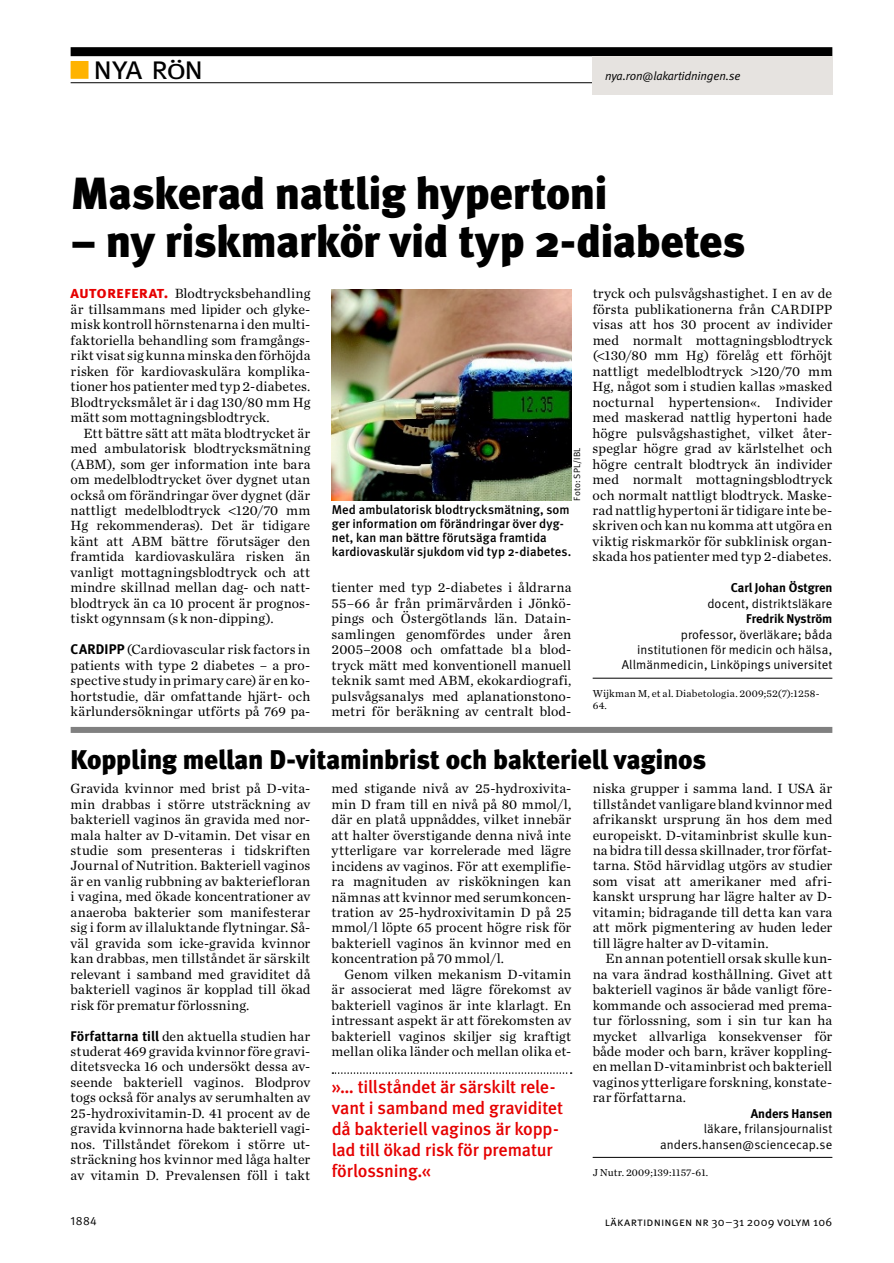
<style>
.page{position:relative;width:894px;height:1263px;background:#fff}
.page>*{position:absolute;margin:0;border:0;box-sizing:border-box;transform-origin:0 0}
.t1{font:45px "Meta LT Black";letter-spacing:-.01em;color:#000}
.t2{font:33px "Meta LT Normal Small Caps";color:#000}
.t3{font:27px "Meta LT Black";letter-spacing:-.01em;color:#000}
.t4{font:18px/21px "Meta LT Medium";letter-spacing:-.01em;color:#e60000}
.t5{font:13.95px/15.5px "Chronicle LT Text";letter-spacing:.01em;color:#000;text-align:justify}
.t6{font:12.75px/15.5px "Meta LT Normal";letter-spacing:.01em;color:#000;text-align:right}
.t7{font:12.75px/14.2px "Meta LT Medium";letter-spacing:.005em;color:#000}
.t8{font:12.75px "Meta LT Bold";color:#000}
.t9{font:12px "Meta LT Normal Small Caps";letter-spacing:.025em;color:#000}
.t10{font:italic 12px "Meta LT Normal";letter-spacing:-.01em;color:#000}
.t11{font:12px "Meta LT Normal Utilities";color:#000}
.t12{font:10.5px/12px "Chronicle LT Text";letter-spacing:.02em;color:#000}
.t13{font:9px "Meta LT Normal";letter-spacing:.025em;color:#000}
.s1{color:#ffb300}
.s2{font-size:28.05px}
.s3{font-family:"Meta LT Bold Small Caps";font-size:16.5px;color:#e60000}
.s4{font-family:"Meta LT Bold"}
</style>
<div class="page">
<div style="left:71px;top:47px;width:761px;height:9px;background:#000"></div>
<hr style="left:71px;top:82px;width:761px;height:1px;background:#000">
<div style="left:71px;top:61px;width:17px;height:18px;border:2px solid #ffb300"></div>
<div style="left:592px;top:56px;width:240px;height:39px;background:#e6e3e0"></div>
<hr style="left:592px;top:678px;width:240px;height:1px;background:#000">
<img style="left:331px;top:290px;width:240px;height:210px">
<div style="left:71px;top:727px;width:761px;height:6px;background:#808080"></div>
<hr style="left:592px;top:1157px;width:240px;height:1px;background:#000">
<svg style="left:332px;top:1072px;width:239px;height:1px"></svg>
<h2 class="t2" style="left:71px;top:48px;width:134px"><span class="s1">■</span> nya r<span class="s2">ö</span>n</h2>
<p class="t10" style="left:605px;top:69px;width:137px">nya.ron@lakartidningen.se</p>
<h1 class="t1" style="left:71px;top:166px;width:538px">Maskerad nattlig hypertoni</h1>
<h1 class="t1" style="left:71px;top:214px;width:676px">– ny riskmarkör vid typ 2-diabetes</h1>
<p class="t5" style="left:71px;top:286px;width:241px"><span class="s3">autoreferat.</span> Blodtrycksbehandling är tillsammans med lipider och glyke&shy;misk kontroll hörnstenarna i den multi&shy;faktoriella behandling som framgångs&shy;rikt visat sig kunna minska den förhöjda risken för kardiovaskulära komplika&shy;tioner hos patienter med typ 2-diabetes.<br>Blodtrycksmålet är i dag 130/80 mm Hg mätt som mottagningsblodtryck.</p>
<p class="t5" style="left:71px;top:425px;width:241px;text-indent:13px">Ett bättre sätt att mäta blodtrycket är med ambulatorisk blodtrycksmätning (ABM), som ger information inte bara om medelblodtrycket över dygnet utan också om förändringar över dygnet (där nattligt medelblodtryck 120/70 mm Hg rekommenderas). Det är tidigare känt att ABM bättre förutsäger den framtida kardiovaskulära risken än vanligt mottagningsblodtryck och att mindre skillnad mellan dag- och natt&shy;blodtryck än ca 10 procent är prognos&shy;tiskt ogynnsam (sk non-dipping).</p>
<p class="t5" style="left:71px;top:641px;width:241px"><span class="s4">CARDIPP</span> (Cardiovascular risk factors in patients with type 2 diabetes – a pro&shy;spective study in primary care) är en ko&shy;hortstudie, där omfattande hjärt- och kärlundersökningar utförts på 769 pa-</p>
<p class="t13" style="left:571px;top:500px;width:54px;rotate:-90deg">Foto: SPL/IBL</p>
<p class="t7" style="left:331px;top:502px;width:241px">Med ambulatorisk blodtrycksmätning, som ger information om förändringar över dyg&shy;net, kan man bättre förutsäga framtida kardiovaskulär sjukdom vid typ 2-diabetes.</p>
<p class="t5" style="left:331px;top:580px;width:241px">tienter med typ 2-diabetes i åldrarna 55–66 år från primärvården i Jönkö&shy;pings och Östergötlands län. Datain&shy;samlingen genomfördes under åren 2005–2008 och omfattade bl a blod&shy;tryck mätt med konventionell manuell teknik samt med ABM, ekokardiografi, pulsvågsanalys med aplanationstono&shy;metri för beräkning av centralt blod-</p>
<p class="t5" style="left:592px;top:286px;width:241px">tryck och pulsvågshastighet. I en av de första publikationerna från CARDIPP visas att hos 30 procent av individer med normalt mottagningsblodtryck ( 130/80 mm Hg) förelåg ett förhöjt nattligt medelblodtryck 120/70 mm Hg, något som i studien kallas »masked nocturnal hypertension«. Individer med maskerad nattlig hypertoni hade högre pulsvågshastighet, vilket åter&shy;speglar högre grad av kärlstelhet och högre centralt blodtryck än individer med normalt mottagningsblodtryck och normalt nattligt blodtryck. Maske&shy;rad nattlig hypertoni är tidigare inte be&shy;skriven och kan nu komma att utgöra en viktig riskmarkör för subklinisk organ&shy;skada hos patienter med typ 2-diabetes.</p>
<p class="t8" style="left:730px;top:580px;width:103px">Carl Johan Östgren</p>
<p class="t6" style="left:707px;top:595px;width:126px">docent, distriktsläkare</p>
<p class="t8" style="left:746px;top:611px;width:88px">Fredrik Nyström</p>
<p class="t6" style="left:621px;top:626px;width:212px">professor, överläkare; båda institutionen för medicin och hälsa,<br>Allmänmedicin, Linköpings universitet</p>
<p class="t12" style="left:592px;top:687px;width:228px">Wijkman M, et al. Diabetologia. 2009;52(7):1258-<br>64.</p>
<h3 class="t3" style="left:71px;top:743px;width:636px">Koppling mellan D-vitaminbrist och bakteriell vaginos</h3>
<p class="t5" style="left:71px;top:780px;width:241px">Gravida kvinnor med brist på D-vita&shy;min drabbas i större utsträckning av bakteriell vaginos än gravida med nor&shy;mala halter av D-vitamin. Det visar en studie som presenteras i tidskriften Journal of Nutrition. Bakteriell vaginos är en vanlig rubbning av bakteriefloran i vagina, med ökade koncentrationer av anaeroba bakterier som manifesterar sig i form av illaluktande flytningar. Så&shy;väl gravida som icke-gravida kvinnor kan drabbas, men tillståndet är särskilt relevant i samband med graviditet då bakteriell vaginos är kopplad till ökad risk för prematur förlossning.</p>
<p class="t5" style="left:71px;top:1028px;width:241px"><span class="s4">Författarna till</span> den aktuella studien har studerat 469 gravida kvinnor före gravi&shy;ditetsvecka 16 och undersökt dessa av&shy;seende bakteriell vaginos. Blodprov togs också för analys av serumhalten av 25-hydroxivitamin-D. 41 procent av de gravida kvinnorna hade bakteriell vagi&shy;nos. Tillståndet förekom i större ut&shy;sträckning hos kvinnor med låga halter av vitamin D. Prevalensen föll i takt</p>
<p class="t5" style="left:331px;top:780px;width:241px">med stigande nivå av 25-hydroxivita&shy;min D fram till en nivå på 80 mmol/l, där en platå uppnåddes, vilket innebär att halter överstigande denna nivå inte ytterligare var korrelerade med lägre incidens av vaginos. För att exemplifie&shy;ra magnituden av riskökningen kan nämnas att kvinnor med serumkoncen&shy;tration av 25-hydroxivitamin D på 25 mmol/l löpte 65 procent högre risk för bakteriell vaginos än kvinnor med en koncentration på 70 mmol/l.</p>
<p class="t5" style="left:331px;top:966px;width:241px;text-indent:13px">Genom vilken mekanism D-vitamin är associerat med lägre förekomst av bakteriell vaginos är inte klarlagt. En intressant aspekt är att förekomsten av bakteriell vaginos skiljer sig kraftigt mellan olika länder och mellan olika et-</p>
<p class="t4" style="left:331px;top:1076px;width:233px">»… tillståndet är särskilt rele&shy;vant i samband med graviditet då bakteriell vaginos är kopp&shy;lad till ökad risk för prematur förlossning.«</p>
<p class="t5" style="left:592px;top:780px;width:241px">niska grupper i samma land. I USA är tillståndet vanligare bland kvinnor med afrikanskt ursprung än hos dem med europeiskt. D-vitaminbrist skulle kun&shy;na bidra till dessa skillnader, tror förfat&shy;tarna. Stöd härvidlag utgörs av studier som visat att amerikaner med afri&shy;kanskt ursprung har lägre halter av D&shy;vitamin; bidragande till detta kan vara att mörk pigmentering av huden leder till lägre halter av D-vitamin.</p>
<p class="t5" style="left:592px;top:950px;width:241px;text-indent:13px">En annan potentiell orsak skulle kun&shy;na vara ändrad kosthållning. Givet att bakteriell vaginos är både vanligt före&shy;kommande och associerad med prema&shy;tur förlossning, som i sin tur kan ha mycket allvarliga konsekvenser för både moder och barn, kräver koppling&shy;en mellan D-vitaminbrist och bakteriell vaginos ytterligare forskning, konstate&shy;rar författarna.</p>
<p class="t8" style="left:750px;top:1105px;width:83px">Anders Hansen</p>
<p class="t6" style="left:660px;top:1120px;width:174px">läkare, frilansjournalist anders.hansen@sciencecap.se</p>
<p class="t12" style="left:592px;top:1166px;width:117px">J Nutr. 2009;139:1157-61.</p>
<p class="t11" style="left:71px;top:1214px;width:28px">1884</p>
<p class="t9" style="left:604px;top:1214px;width:229px">läkartidningen nr 30–31 2009 volym 106</p>
</div>
